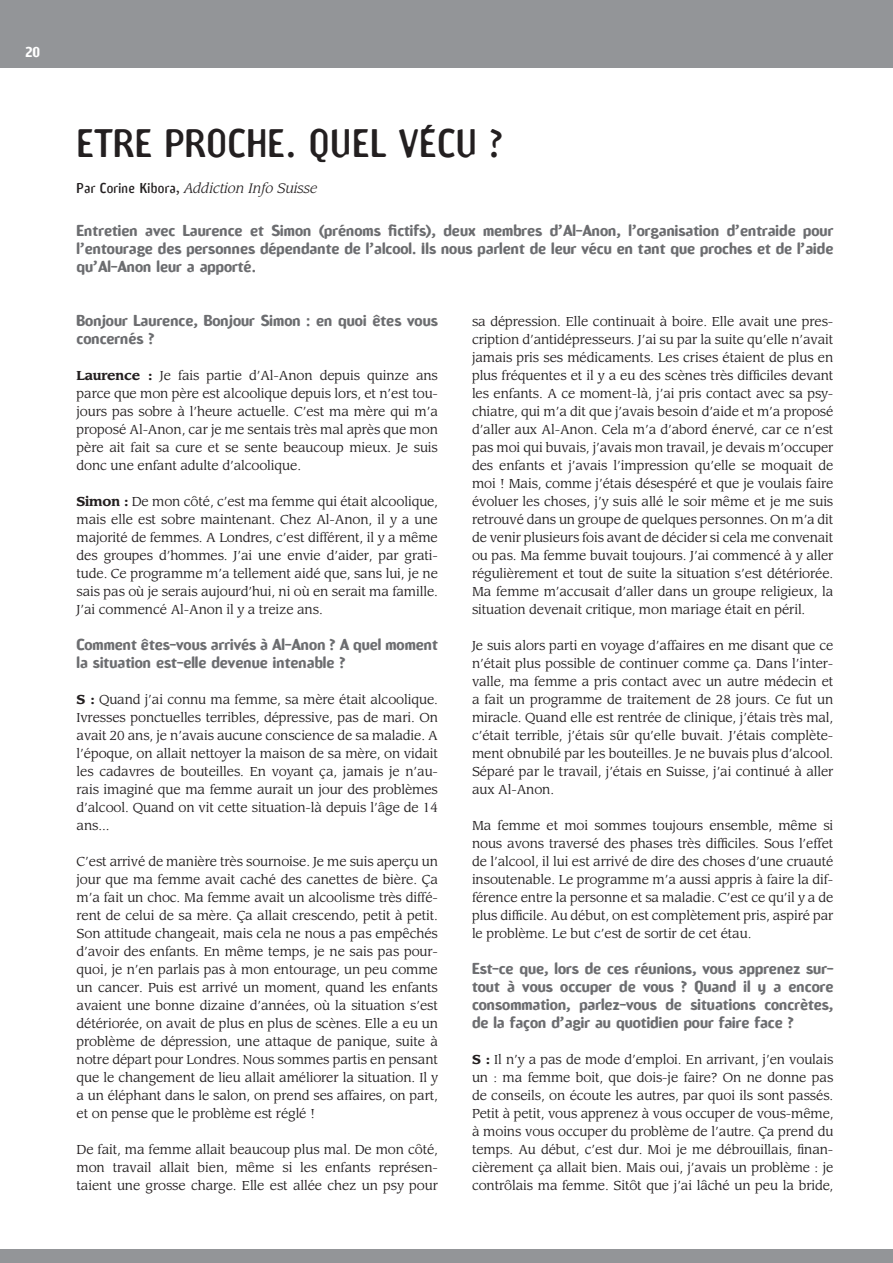
<style>
.page{position:relative;width:893px;height:1263px;background:#fff}
.page>*{position:absolute;margin:0;border:0;box-sizing:border-box;transform-origin:0 0}
.t1{font:37.5px "Amoebia Sans";letter-spacing:.01em;color:#231f20}
.t2{font:700 15px/18px "Amoebia";color:#6c6d70;text-align:justify}
.t3{font:italic 13.5px "Leawood";color:#231f20}
.t4{font:700 13.5px "Amoebia";color:#fff}
.t5{font:12.75px/18px "Leawood";letter-spacing:-.01em;color:#231f20;text-align:justify}
.s1{font-family:"Amoebia Sans";font-style:normal}
.s2{font-weight:700}
</style>
<div class="page">
<div style="left:0;top:0;width:893px;height:68px;background:#939598"></div>
<div style="left:0;top:1249px;width:893px;height:14px;background:#939598"></div>
<p class="t4" style="left:26px;top:45px;width:16px">20</p>
<h1 class="t1" style="left:77px;top:121px;width:428px">ETRE PROCHE. QUEL VÉCU ?</h1>
<p class="t3" style="left:77px;top:180px;width:242px"><span class="s1">PAR CORINE KIBORA,</span> Addiction Info Suisse</p>
<p class="t2" style="left:77px;top:221px;width:758px">Entretien avec Laurence et Simon (prénoms fictifs), deux membres d’Al-Anon, l’organisation d’entraide pour l’entourage des personnes dépendante de l’alcool. Ils nous parlent de leur vécu en tant que proches et de l’aide qu’Al-Anon leur a apporté.</p>
<p class="t2" style="left:77px;top:311px;width:363px">Bonjour Laurence, Bonjour Simon : en quoi êtes vous concernés ?</p>
<p class="t5" style="left:77px;top:366px;width:363px"><span class="s2">Laurence :</span> Je fais partie d’Al-Anon depuis quinze ans parce que mon père est alcoolique depuis lors, et n’est tou&shy;jours pas sobre à l’heure actuelle. C’est ma mère qui m’a proposé Al-Anon, car je me sentais très mal après que mon père ait fait sa cure et se sente beaucoup mieux. Je suis donc une enfant adulte d’alcoolique.</p>
<p class="t5" style="left:77px;top:492px;width:363px"><span class="s2">Simon :</span> De mon côté, c’est ma femme qui était alcoolique, mais elle est sobre maintenant. Chez Al-Anon, il y a une majorité de femmes. A Londres, c’est différent, il y a même des groupes d’hommes. J’ai une envie d’aider, par grati&shy;tude. Ce programme m’a tellement aidé que, sans lui, je ne sais pas où je serais aujourd’hui, ni où en serait ma famille.<br>J’ai commencé Al-Anon il y a treize ans.</p>
<p class="t2" style="left:77px;top:635px;width:363px">Comment êtes-vous arrivés à Al-Anon ? A quel moment la situation est-elle devenue intenable ?</p>
<p class="t5" style="left:77px;top:690px;width:363px"><span class="s2">S :</span> Quand j’ai connu ma femme, sa mère était alcoolique.<br>Ivresses ponctuelles terribles, dépressive, pas de mari. On avait 20 ans, je n’avais aucune conscience de sa maladie. A l’époque, on allait nettoyer la maison de sa mère, on vidait les cadavres de bouteilles. En voyant ça, jamais je n’au&shy;rais imaginé que ma femme aurait un jour des problèmes d’alcool. Quand on vit cette situation-là depuis l’âge de 14 ans...</p>
<p class="t5" style="left:77px;top:852px;width:363px">C’est arrivé de manière très sournoise. Je me suis aperçu un jour que ma femme avait caché des canettes de bière. Ça m’a fait un choc. Ma femme avait un alcoolisme très diffé&shy;rent de celui de sa mère. Ça allait crescendo, petit à petit.<br>Son attitude changeait, mais cela ne nous a pas empêchés d’avoir des enfants. En même temps, je ne sais pas pour&shy;quoi, je n’en parlais pas à mon entourage, un peu comme un cancer. Puis est arrivé un moment, quand les enfants avaient une bonne dizaine d’années, où la situation s’est détériorée, on avait de plus en plus de scènes. Elle a eu un problème de dépression, une attaque de panique, suite à notre départ pour Londres. Nous sommes partis en pensant que le changement de lieu allait améliorer la situation. Il y a un éléphant dans le salon, on prend ses affaires, on part, et on pense que le problème est réglé !</p>
<p class="t5" style="left:77px;top:1140px;width:363px">De fait, ma femme allait beaucoup plus mal. De mon côté, mon travail allait bien, même si les enfants représen&shy;taient une grosse charge. Elle est allée chez un psy pour</p>
<p class="t5" style="left:472px;top:312px;width:363px">sa dépression. Elle continuait à boire. Elle avait une pres&shy;cription d’antidépresseurs. J’ai su par la suite qu’elle n’avait jamais pris ses médicaments. Les crises étaient de plus en plus fréquentes et il y a eu des scènes très difficiles devant les enfants. A ce moment-là, j’ai pris contact avec sa psy&shy;chiatre, qui m’a dit que j’avais besoin d’aide et m’a proposé d’aller aux Al-Anon. Cela m’a d’abord énervé, car ce n’est pas moi qui buvais, j’avais mon travail, je devais m’occuper des enfants et j’avais l’impression qu’elle se moquait de moi ! Mais, comme j’étais désespéré et que je voulais faire évoluer les choses, j’y suis allé le soir même et je me suis retrouvé dans un groupe de quelques personnes. On m’a dit de venir plusieurs fois avant de décider si cela me convenait ou pas. Ma femme buvait toujours. J’ai commencé à y aller régulièrement et tout de suite la situation s’est détériorée.<br>Ma femme m’accusait d’aller dans un groupe religieux, la situation devenait critique, mon mariage était en péril.</p>
<p class="t5" style="left:472px;top:636px;width:363px">Je suis alors parti en voyage d’affaires en me disant que ce n’était plus possible de continuer comme ça. Dans l’inter&shy;valle, ma femme a pris contact avec un autre médecin et a fait un programme de traitement de 28 jours. Ce fut un miracle. Quand elle est rentrée de clinique, j’étais très mal, c’était terrible, j’étais sûr qu’elle buvait. J’étais complète&shy;ment obnubilé par les bouteilles. Je ne buvais plus d’alcool.<br>Séparé par le travail, j’étais en Suisse, j’ai continué à aller aux Al-Anon.</p>
<p class="t5" style="left:472px;top:816px;width:363px">Ma femme et moi sommes toujours ensemble, même si nous avons traversé des phases très difficiles. Sous l’effet de l’alcool, il lui est arrivé de dire des choses d’une cruauté insoutenable. Le programme m’a aussi appris à faire la dif&shy;férence entre la personne et sa maladie. C’est ce qu’il y a de plus difficile. Au début, on est complètement pris, aspiré par le problème. Le but c’est de sortir de cet étau.</p>
<p class="t2" style="left:472px;top:959px;width:363px">Est-ce que, lors de ces réunions, vous apprenez sur&shy;tout à vous occuper de vous ? Quand il y a encore consommation, parlez-vous de situations concrètes, de la façon d’agir au quotidien pour faire face ?</p>
<p class="t5" style="left:472px;top:1050px;width:363px"><span class="s2">S :</span> Il n’y a pas de mode d’emploi. En arrivant, j’en voulais un : ma femme boit, que dois-je faire? On ne donne pas de conseils, on écoute les autres, par quoi ils sont passés.<br>Petit à petit, vous apprenez à vous occuper de vous-même, à moins vous occuper du problème de l’autre. Ça prend du temps. Au début, c’est dur. Moi je me débrouillais, finan&shy;cièrement ça allait bien. Mais oui, j’avais un problème : je contrôlais ma femme. Sitôt que j’ai lâché un peu la bride,</p>
</div>
